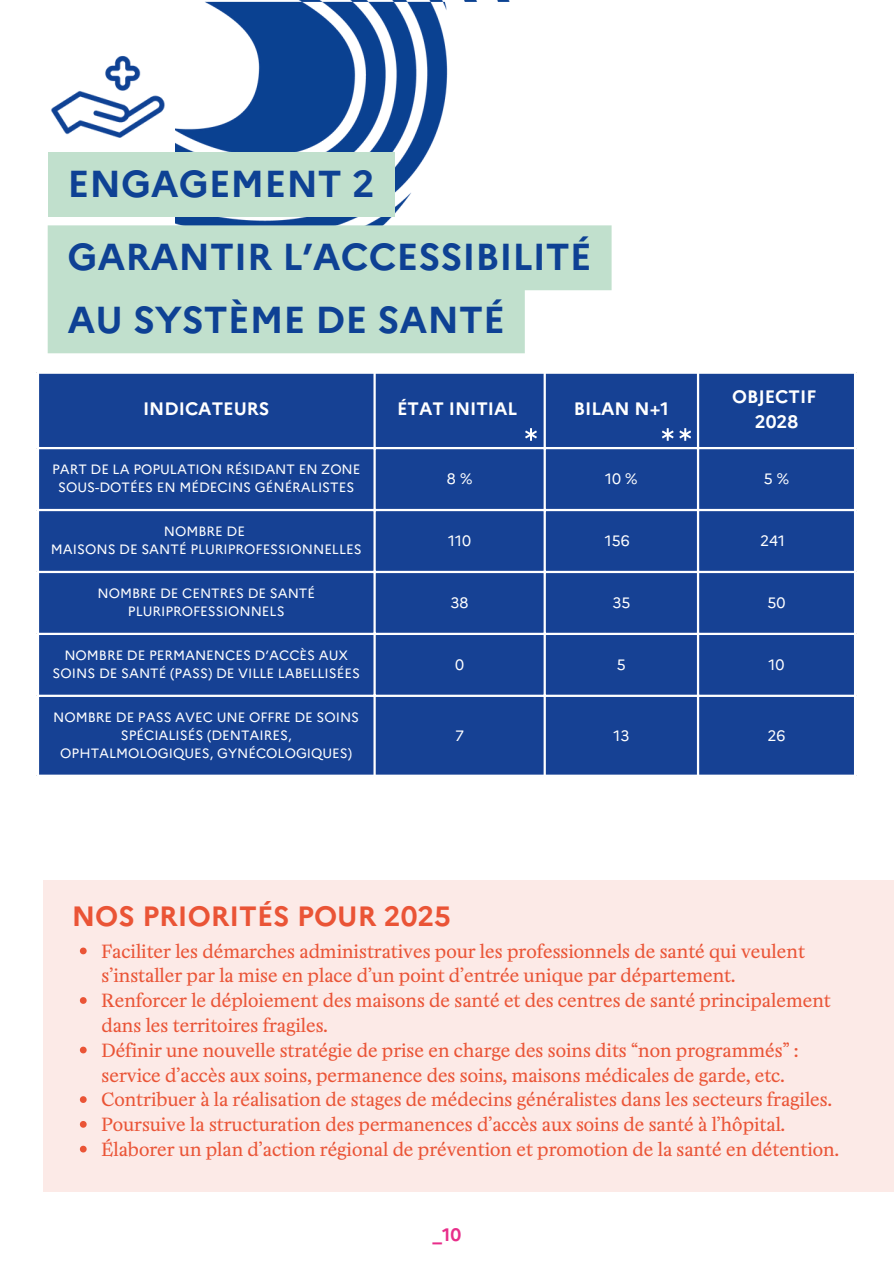
<style>
.page{position:relative;width:894px;height:1264px;background:#fff}
.page>*{position:absolute;margin:0;border:0;box-sizing:border-box;transform-origin:0 0}
.t1{font:700 37.5px/63px "Marianne";color:#0e4194}
.t2{font:700 27.9px "Marianne";color:#ea5436}
.t3{font:18px/24.8px "Minipax";color:#ea5436}
.t4{font:700 18px "Marianne";color:#fff}
.t5{font:700 18px "Marianne";color:#e82e8a}
.t6{font:15px "Marianne";color:#fff}
.t7{font:13.5px/18px "Marianne";color:#fff;text-align:center}
</style>
<div class="page">
<img style="left:175px;top:0;width:335px;height:225px">
<div style="left:43px;top:879px;width:850px;height:312px;background:#fceae7"></div>
<div style="left:39px;top:374px;width:814px;height:400px;background:#164194"></div>
<hr style="left:373px;top:374px;width:2px;height:400px;background:#fff">
<hr style="left:543px;top:374px;width:2px;height:400px;background:#fff">
<hr style="left:696px;top:374px;width:3px;height:400px;background:#fff">
<hr style="left:37px;top:447px;width:819px;height:2px;background:#fff">
<hr style="left:37px;top:509px;width:819px;height:2px;background:#fff">
<hr style="left:37px;top:571px;width:819px;height:2px;background:#fff">
<hr style="left:37px;top:632px;width:819px;height:3px;background:#fff">
<hr style="left:37px;top:694px;width:819px;height:3px;background:#fff">
<svg style="left:80px;top:947px;width:7px;height:7px"></svg>
<svg style="left:80px;top:997px;width:7px;height:6px"></svg>
<svg style="left:80px;top:1046px;width:7px;height:7px"></svg>
<svg style="left:80px;top:1096px;width:7px;height:6px"></svg>
<svg style="left:80px;top:1121px;width:7px;height:6px"></svg>
<svg style="left:80px;top:1145px;width:7px;height:7px"></svg>
<svg style="left:48px;top:225px;width:563px;height:128px;background:#c5e2d0"></svg>
<div style="left:48px;top:152px;width:346px;height:65px;background:#c1e0cd"></div>
<img style="left:51px;top:4px;width:149px;height:148px">
<svg style="left:525px;top:428px;width:11px;height:12px"></svg>
<svg style="left:679px;top:428px;width:11px;height:12px"></svg>
<svg style="left:661px;top:428px;width:12px;height:12px"></svg>
<p class="t1" style="left:67px;top:152px;width:308px">ENGAGEMENT 2</p>
<p class="t1" style="left:67px;top:225px;width:525px">GARANTIR L’ACCESSIBILITÉ<br>AU SYSTÈME DE SANTÉ</p>
<p class="t4" style="left:143px;top:398px;width:128px">INDICATEURS</p>
<h1 class="t4" style="left:397px;top:398px;width:122px">ÉTAT INITIAL</h1>
<h1 class="t4" style="left:573px;top:398px;width:97px">BILAN N+1</h1>
<p class="t4" style="left:731px;top:385px;width:85px">OBJECTIF</p>
<p class="t4" style="left:754px;top:410px;width:45px">2028</p>
<p class="t7" style="left:52px;top:460px;width:310px">PART DE LA POPULATION RÉSIDANT EN ZONE<br>SOUS-DOTÉES EN MÉDECINS GÉNÉRALISTES</p>
<p class="t6" style="left:447px;top:469px;width:27px">8 %</p>
<p class="t6" style="left:605px;top:469px;width:34px">10 %</p>
<p class="t6" style="left:763px;top:469px;width:27px">5 %</p>
<p class="t7" style="left:164px;top:522px;width:82px">NOMBRE DE</p>
<p class="t7" style="left:51px;top:540px;width:312px">MAISONS DE SANTÉ PLURIPROFESSIONNELLES</p>
<p class="t6" style="left:448px;top:531px;width:24px">110</p>
<p class="t6" style="left:604px;top:531px;width:26px">156</p>
<p class="t6" style="left:759px;top:531px;width:26px">241</p>
<p class="t7" style="left:97px;top:584px;width:219px">NOMBRE DE CENTRES DE SANTÉ<br>PLURIPROFESSIONNELS</p>
<p class="t6" style="left:450px;top:593px;width:20px">38</p>
<p class="t6" style="left:612px;top:593px;width:20px">35</p>
<p class="t6" style="left:767px;top:593px;width:20px">50</p>
<p class="t7" style="left:53px;top:646px;width:309px">NOMBRE DE PERMANENCES D’ACCÈS AUX<br>SOINS DE SANTÉ (PASS) DE VILLE LABELLISÉES</p>
<p class="t6" style="left:455px;top:655px;width:11px">0</p>
<p class="t6" style="left:616px;top:655px;width:11px">5</p>
<p class="t6" style="left:768px;top:655px;width:17px">10</p>
<p class="t7" style="left:53px;top:708px;width:307px">NOMBRE DE PASS AVEC UNE OFFRE DE SOINS<br>SPÉCIALISÉS (DENTAIRES,<br>OPHTALMOLOGIQUES, GYNÉCOLOGIQUES)</p>
<p class="t6" style="left:455px;top:726px;width:10px">7</p>
<p class="t6" style="left:613px;top:726px;width:17px">13</p>
<p class="t6" style="left:767px;top:726px;width:20px">26</p>
<p class="t2" style="left:72px;top:899px;width:380px">NOS PRIORITÉS POUR 2025</p>
<p class="t3" style="left:101px;top:936px;width:704px">Faciliter les démarches administratives pour les professionnels de santé qui veulent s’installer par la mise en place d’un point d’entrée unique par département.</p>
<p class="t3" style="left:101px;top:985px;width:730px">Renforcer le déploiement des maisons de santé et des centres de santé principalement dans les territoires fragiles.</p>
<p class="t3" style="left:101px;top:1035px;width:698px">Définir une nouvelle stratégie de prise en charge des soins dits “non programmés” : service d’accès aux soins, permanence des soins, maisons médicales de garde, etc.</p>
<p class="t3" style="left:101px;top:1084px;width:731px">Contribuer à la réalisation de stages de médecins généralistes dans les secteurs fragiles.</p>
<h2 class="t3" style="left:101px;top:1109px;width:685px">Poursuive la structuration des permanences d’accès aux soins de santé à l’hôpital.</h2>
<p class="t3" style="left:101px;top:1134px;width:738px">Élaborer un plan d’action régional de prévention et promotion de la santé en détention.</p>
<p class="t5" style="left:432px;top:1223px;width:30px">_10</p>
</div>
